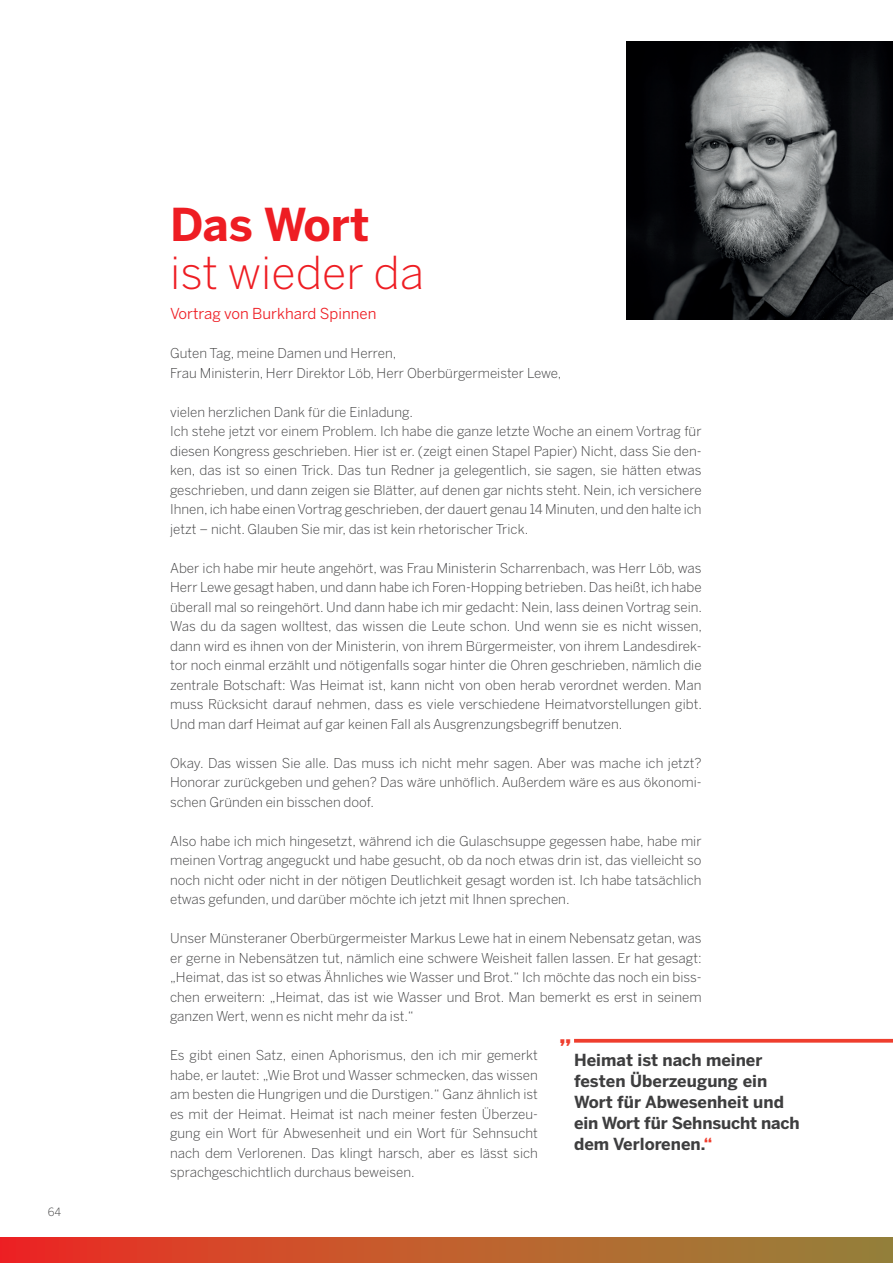
<style>
.page{position:relative;width:893px;height:1263px;background:#fff}
.page>*{position:absolute;margin:0;border:0;box-sizing:border-box;transform-origin:0 0}
.t1{font:300 45px "Benton Sans";color:#ee1d23}
.t2{font:700 45px "Benton Sans";color:#ee1d23}
.t3{font:700 24px "Benton Sans";color:#ef3e2e}
.t4{font:700 16.5px/21px "Benton Sans";color:#3e3e3f}
.t5{font:15px "Benton Sans";color:#ee1d23}
.t6{font:300 13.5px/19.5px "Benton Sans";color:#3e3e3f;text-align:justify}
.t7{font:300 11.25px "Benton Sans";color:#3e3e3f}
.s1{color:#ef3e2e}
</style>
<div class="page">
<img style="left:626px;top:42px;width:267px;height:277px">
<svg style="left:574px;top:1039px;width:319px;height:4px"></svg>
<div style="left:0;top:1237px;width:893px;height:26px;background:linear-gradient(to right,#ed2e23,#948839)"></div>
<p class="t7" style="left:48px;top:1205px;width:15px">64</p>
<h1 class="t2" style="left:170px;top:196px;width:201px">Das Wort</h1>
<h1 class="t1" style="left:170px;top:246px;width:256px">ist wieder da</h1>
<p class="t5" style="left:170px;top:305px;width:208px">Vortrag von Burkhard Spinnen</p>
<p class="t6" style="left:170px;top:343px;width:393px">Guten Tag, meine Damen und Herren,<br>Frau Ministerin, Herr Direktor Löb, Herr Oberbürgermeister Lewe,</p>
<p class="t6" style="left:170px;top:402px;width:533px;text-align:left">vielen herzlichen Dank für die Einladung.<br>Ich stehe jetzt vor einem Problem. Ich habe die ganze letzte Woche an einem Vortrag für diesen Kongress geschrieben. Hier ist er. (zeigt einen Stapel Papier) Nicht, dass Sie den&shy;ken, das ist so einen Trick. Das tun Redner ja gelegentlich, sie sagen, sie hätten etwas geschrieben, und dann zeigen sie Blätter, auf denen gar nichts steht. Nein, ich versichere Ihnen, ich habe einen Vortrag geschrieben, der dauert genau 14 Minuten, und den halte ich jetzt – nicht. Glauben Sie mir, das ist kein rhetorischer Trick.</p>
<p class="t6" style="left:170px;top:558px;width:533px">Aber ich habe mir heute angehört, was Frau Ministerin Scharrenbach, was Herr Löb, was Herr Lewe gesagt haben, und dann habe ich Foren-Hopping betrieben. Das heißt, ich habe überall mal so reingehört. Und dann habe ich mir gedacht: Nein, lass deinen Vortrag sein.<br>Was du da sagen wolltest, das wissen die Leute schon. Und wenn sie es nicht wissen, dann wird es ihnen von der Ministerin, von ihrem Bürgermeister, von ihrem Landesdirek&shy;tor noch einmal erzählt und nötigenfalls sogar hinter die Ohren geschrieben, nämlich die zentrale Botschaft: Was Heimat ist, kann nicht von oben herab verordnet werden. Man muss Rücksicht darauf nehmen, dass es viele verschiedene Heimatvorstellungen gibt.<br>Und man darf Heimat auf gar keinen Fall als Ausgrenzungsbegriff benutzen.</p>
<p class="t6" style="left:170px;top:753px;width:533px">Okay. Das wissen Sie alle. Das muss ich nicht mehr sagen. Aber was mache ich jetzt?<br>Honorar zurückgeben und gehen? Das wäre unhöflich. Außerdem wäre es aus ökonomi&shy;schen Gründen ein bisschen doof.</p>
<p class="t6" style="left:170px;top:831px;width:533px">Also habe ich mich hingesetzt, während ich die Gulaschsuppe gegessen habe, habe mir meinen Vortrag angeguckt und habe gesucht, ob da noch etwas drin ist, das vielleicht so noch nicht oder nicht in der nötigen Deutlichkeit gesagt worden ist. Ich habe tatsächlich etwas gefunden, und darüber möchte ich jetzt mit Ihnen sprechen.</p>
<p class="t6" style="left:170px;top:928px;width:533px">Unser Münsteraner Oberbürgermeister Markus Lewe hat in einem Nebensatz getan, was er gerne in Nebensätzen tut, nämlich eine schwere Weisheit fallen lassen. Er hat gesagt: „Heimat, das ist so etwas Ähnliches wie Wasser und Brot.“ Ich möchte das noch ein biss&shy;chen erweitern: „Heimat, das ist wie Wasser und Brot. Man bemerkt es erst in seinem ganzen Wert, wenn es nicht mehr da ist.“</p>
<p class="t6" style="left:170px;top:1045px;width:369px">Es gibt einen Satz, einen Aphorismus, den ich mir gemerkt habe, er lautet: „Wie Brot und Wasser schmecken, das wissen am besten die Hungrigen und die Durstigen.“ Ganz ähnlich ist es mit der Heimat. Heimat ist nach meiner festen Überzeu&shy;gung ein Wort für Abwesenheit und ein Wort für Sehnsucht nach dem Verlorenen. Das klingt harsch, aber es lässt sich sprachgeschichtlich durchaus beweisen.</p>
<p class="t4" style="left:574px;top:1050px;width:227px">Heimat ist nach meiner festen Überzeugung ein<br>Wort für Abwesenheit und ein Wort für Sehnsucht nach dem Verlorenen.<span class="s1">“</span></p>
<h2 class="t3" style="left:559px;top:1019px;width:14px">„</h2>
</div>
